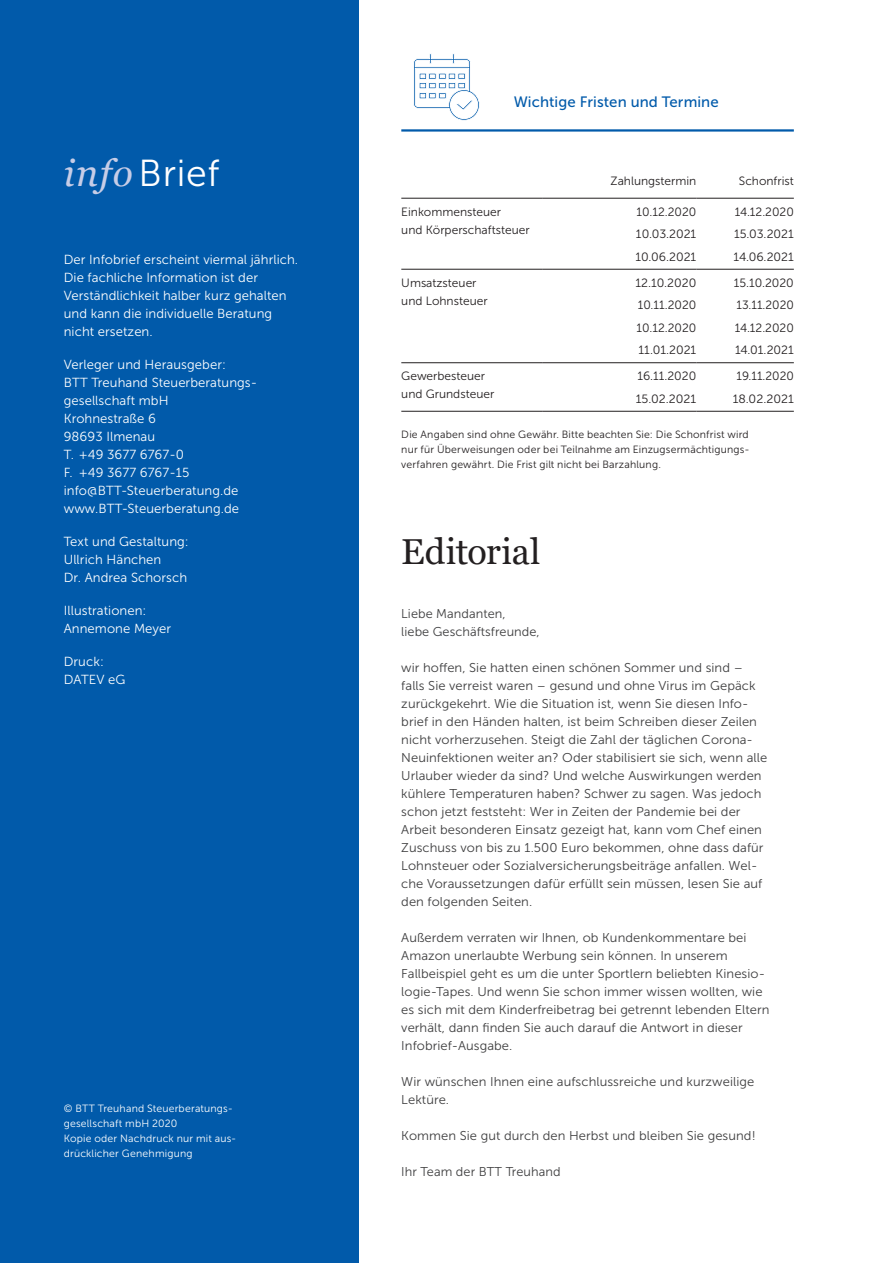
<style>
.page{position:relative;width:893px;height:1263px;background:#fff}
.page>*{position:absolute;margin:0;border:0;box-sizing:border-box;transform-origin:0 0}
.t1{font:37.5px "Museo Sans 300";letter-spacing:.02em;color:#fff}
.t2{font:36px "Georgia";color:#231f20}
.t3{font:15px "Museo Sans 500";letter-spacing:.005em;color:#015aaa}
.t4{font:13.2px/18px "Museo Sans 300";letter-spacing:.005em;color:#fff}
.t5{font:12.75px/18px "Museo Sans 300";letter-spacing:.005em;color:#3e3e3f}
.t6{font:12px/22.5px "Museo Sans 300";color:#231f20}
.t7{font:10.5px/15px "Museo Sans 300";letter-spacing:.015em;color:#231f20;text-align:justify}
.t8{font:10.5px/15px "Museo Sans 300";letter-spacing:.02em;color:#fff}
.s1{font-family:"Georgia";font-style:italic;color:#c7cde7}
</style>
<div class="page">
<div style="left:0;top:0;width:359px;height:1263px;background:#015aaa"></div>
<hr style="left:401px;top:269px;width:141px;height:1px;background:#231f20">
<hr style="left:542px;top:269px;width:154px;height:1px;background:#231f20">
<hr style="left:696px;top:269px;width:98px;height:1px;background:#231f20">
<hr style="left:401px;top:362px;width:141px;height:1px;background:#231f20">
<hr style="left:542px;top:362px;width:154px;height:1px;background:#231f20">
<hr style="left:696px;top:362px;width:98px;height:1px;background:#231f20">
<hr style="left:542px;top:198px;width:154px;height:1px;background:#231f20">
<hr style="left:401px;top:198px;width:141px;height:1px;background:#231f20">
<hr style="left:696px;top:198px;width:98px;height:1px;background:#231f20">
<hr style="left:401px;top:411px;width:141px;height:1px;background:#231f20">
<hr style="left:542px;top:411px;width:154px;height:1px;background:#231f20">
<hr style="left:696px;top:411px;width:98px;height:1px;background:#231f20">
<svg style="left:413px;top:54px;width:67px;height:67px"></svg>
<hr style="left:401px;top:129px;width:393px;height:3px;background:#015aaa">
<h1 class="t1" style="left:64px;top:153px;width:157px"><span class="s1">info</span>Brief</h1>
<p class="t4" style="left:64px;top:250px;width:236px">Der Infobrief erscheint viermal jährlich.<br>Die fachliche Information ist der Verständlichkeit halber kurz gehalten und kann die individuelle Beratung nicht ersetzen.</p>
<p class="t4" style="left:64px;top:355px;width:195px">Verleger und Herausgeber:<br>BTT Treuhand Steuerberatungs&shy;gesellschaft mbH<br>Krohnestraße 6<br>98693 Ilmenau<br>T. +49 3677 6767-0<br>F. +49 3677 6767-15 info@BTT-Steuerberatung.de www.BTT-Steuerberatung.de</p>
<p class="t4" style="left:64px;top:532px;width:126px">Text und Gestaltung:<br>Ullrich Hänchen<br>Dr. Andrea Schorsch</p>
<p class="t4" style="left:64px;top:601px;width:109px">Illustrationen:<br>Annemone Meyer</p>
<p class="t4" style="left:64px;top:652px;width:63px">Druck:<br>DATEV eG</p>
<p class="t8" style="left:64px;top:1101px;width:174px">© BTT Treuhand Steuerberatungs&shy;gesellschaft mbH 2020<br>Kopie oder Nachdruck nur mit aus&shy;drücklicher Genehmigung</p>
<p class="t3" style="left:514px;top:94px;width:207px">Wichtige Fristen und Termine</p>
<p class="t6" style="left:611px;top:170px;width:87px">Zahlungstermin</p>
<p class="t6" style="left:739px;top:170px;width:56px">Schonfrist</p>
<p class="t6" style="left:401px;top:203px;width:130px;line-height:18px">Einkommensteuer<br>und Körperschaftsteuer</p>
<p class="t6" style="left:635px;top:200px;width:62px;text-align:justify">10.12.2020<br>10.03.2021<br>10.06.2021</p>
<p class="t6" style="left:734px;top:200px;width:62px;text-align:justify">14.12.2020<br>15.03.2021<br>14.06.2021</p>
<p class="t6" style="left:401px;top:274px;width:88px;line-height:18px">Umsatzsteuer und Lohnsteuer</p>
<p class="t6" style="left:635px;top:271px;width:62px;text-align:justify">12.10.2020<br>10.11.2020<br>10.12.2020<br>11.01.2021</p>
<p class="t6" style="left:734px;top:271px;width:62px;text-align:justify">15.10.2020<br>13.11.2020<br>14.12.2020<br>14.01.2021</p>
<p class="t6" style="left:401px;top:367px;width:95px;line-height:18px">Gewerbesteuer und Grundsteuer</p>
<p class="t6" style="left:636px;top:365px;width:62px">16.11.2020<br>15.02.2021</p>
<p class="t6" style="left:733px;top:365px;width:63px;text-align:center">19.11.2020<br>18.02.2021</p>
<p class="t7" style="left:401px;top:427px;width:350px">Die Angaben sind ohne Gewähr. Bitte beachten Sie: Die Schonfrist wird nur für Überweisungen oder bei Teilnahme am Einzugsermächtigungs&shy;verfahren gewährt. Die Frist gilt nicht bei Barzahlung.</p>
<h2 class="t2" style="left:401px;top:530px;width:141px">Editorial</h2>
<p class="t5" style="left:401px;top:605px;width:140px">Liebe Mandanten,<br>liebe Geschäftsfreunde,</p>
<p class="t5" style="left:401px;top:659px;width:367px">wir hoffen, Sie hatten einen schönen Sommer und sind – falls Sie verreist waren – gesund und ohne Virus im Gepäck zurückgekehrt. Wie die Situation ist, wenn Sie diesen Info&shy;brief in den Händen halten, ist beim Schreiben dieser Zeilen nicht vorherzusehen. Steigt die Zahl der täglichen Corona-Neuinfektionen weiter an? Oder stabilisiert sie sich, wenn alle Urlauber wieder da sind? Und welche Auswirkungen werden kühlere Temperaturen haben? Schwer zu sagen. Was jedoch schon jetzt feststeht: Wer in Zeiten der Pandemie bei der Arbeit besonderen Einsatz gezeigt hat, kann vom Chef einen Zuschuss von bis zu 1.500 Euro bekommen, ohne dass dafür Lohnsteuer oder Sozialversicherungsbeiträge anfallen. Wel&shy;che Voraussetzungen dafür erfüllt sein müssen, lesen Sie auf den folgenden Seiten.</p>
<p class="t5" style="left:401px;top:929px;width:370px">Außerdem verraten wir Ihnen, ob Kundenkommentare bei Amazon unerlaubte Werbung sein können. In unserem Fallbeispiel geht es um die unter Sportlern beliebten Kinesio&shy;logie-Tapes. Und wenn Sie schon immer wissen wollten, wie es sich mit dem Kinderfreibetrag bei getrennt lebenden Eltern verhält, dann finden Sie auch darauf die Antwort in dieser Infobrief-Ausgabe.</p>
<p class="t5" style="left:401px;top:1073px;width:354px">Wir wünschen Ihnen eine aufschlussreiche und kurzweilige<br>Lektüre.</p>
<p class="t5" style="left:401px;top:1127px;width:356px">Kommen Sie gut durch den Herbst und bleiben Sie gesund!</p>
<p class="t5" style="left:401px;top:1163px;width:161px">Ihr Team der BTT Treuhand</p>
</div>
